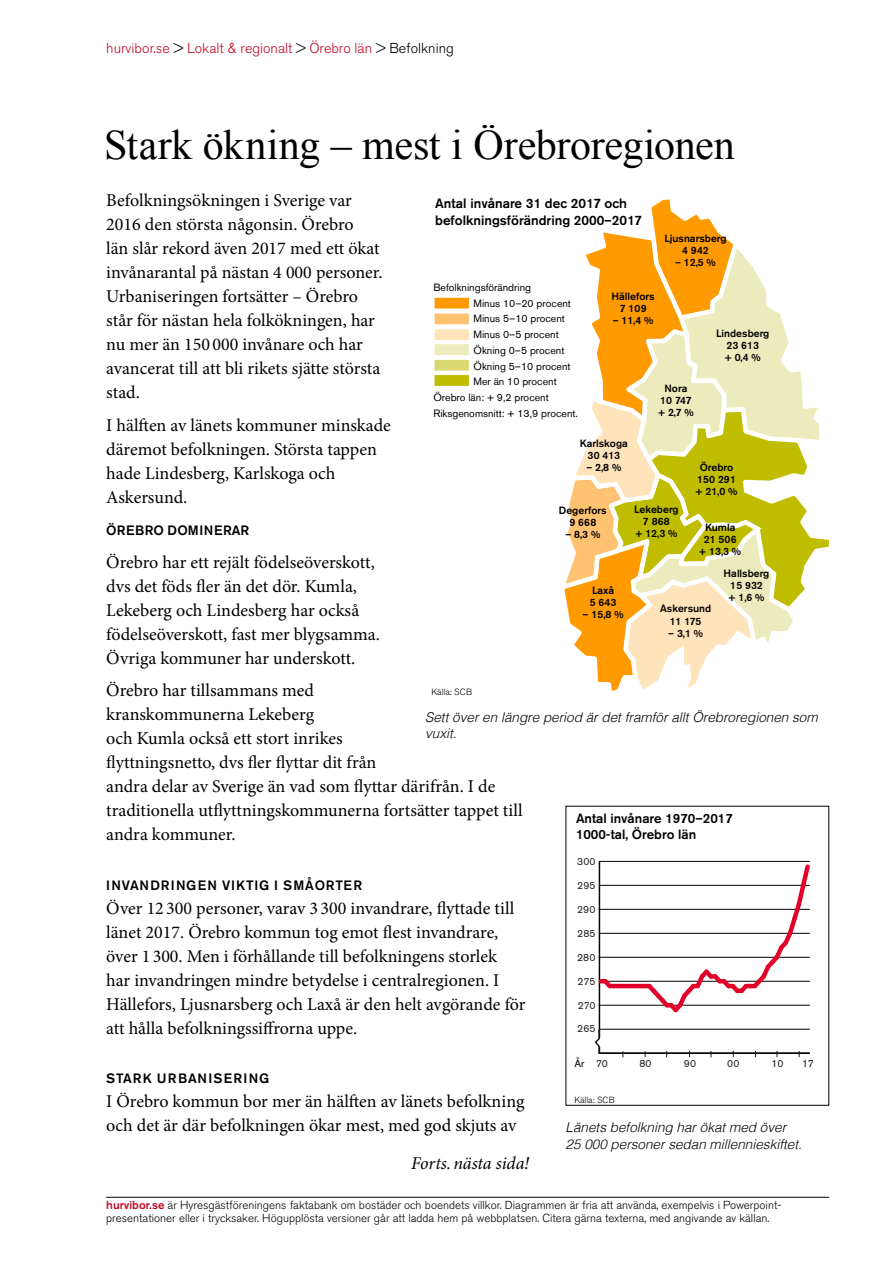
<style>
.page{position:relative;width:893px;height:1263px;background:#fff}
.page>*{position:absolute;margin:0;border:0;box-sizing:border-box;transform-origin:0 0}
.t1{font:42px "Times New Roman";letter-spacing:-.01em;color:#000}
.t2{font:18px/24px "Minion Pro";letter-spacing:-.005em;color:#000}
.t3{font:italic 18px "Minion Pro";letter-spacing:-.005em;color:#000}
.t4{font:300 14.25px "Akzidenz Grotesk BE";color:#c10a27}
.t5{font:italic 300 13.5px/16.5px "Helvetica";color:#000}
.t6{font:500 13.5px/16.5px "Akzidenz Grotesk BE";letter-spacing:.015em;color:#000}
.t7{font:500 13.5px "Akzidenz Grotesk BE";letter-spacing:.055em;color:#000}
.t8{font:500 13.5px "Akzidenz Grotesk BE";letter-spacing:.095em;color:#000}
.t9{font:500 13.5px "Akzidenz Grotesk BE";letter-spacing:.04em;color:#000}
.t10{font:500 13.35px/16.4px "Akzidenz Grotesk BE";color:#000}
.t11{font:300 11.55px/13.5px "Akzidenz Grotesk BE";color:#000}
.t12{font:500 10.5px/12px "Akzidenz Grotesk BE";color:#000;text-align:center}
.t13{font:10.5px "Akzidenz Grotesk BE";color:#000}
.t14{font:10.35px "Akzidenz Grotesk BE";color:#1e1e1b}
.t15{font:10.35px "Akzidenz Grotesk BE";color:#1c1c1b}
.t16{font:10.35px "Akzidenz Grotesk BE";color:#000}
.t17{font:300 9px "Akzidenz Grotesk BE";color:#000}
.t18{font:300 8.85px "Akzidenz Grotesk BE";color:#000}
.s1{color:#000}
.s2{font-weight:500;color:#c10a27}
</style>
<div class="page">
<hr style="left:106px;top:1197px;width:723px;height:1px;background:#000">
<div style="left:434px;top:329px;width:35px;height:12px;background:#ffe3bb"></div>
<div style="left:434px;top:328px;width:36px;height:13px;border:1px solid #fff"></div>
<div style="left:434px;top:313px;width:35px;height:12px;background:#ffc270"></div>
<div style="left:434px;top:313px;width:36px;height:12px;border:1px solid #fff"></div>
<div style="left:434px;top:297px;width:35px;height:12px;background:#ff9a00"></div>
<div style="left:434px;top:297px;width:36px;height:12px;border:1px solid #fff"></div>
<div style="left:434px;top:344px;width:35px;height:11px;background:#ecebbd"></div>
<div style="left:434px;top:343px;width:36px;height:13px;border:1px solid #fff"></div>
<div style="left:434px;top:359px;width:35px;height:12px;background:#dbd772"></div>
<div style="left:434px;top:359px;width:36px;height:12px;border:1px solid #fff"></div>
<div style="left:434px;top:375px;width:35px;height:11px;background:#c0bd00"></div>
<div style="left:434px;top:374px;width:36px;height:13px;border:1px solid #fff"></div>
<svg style="left:564px;top:199px;width:265px;height:492px"></svg>
<hr style="left:599px;top:861px;width:1px;height:192px;background:#000">
<hr style="left:599px;top:1052px;width:211px;height:2px;background:#000">
<hr style="left:599px;top:1029px;width:211px;height:1px;background:#000">
<svg style="left:599px;top:861px;width:211px;height:155px"></svg>
<svg style="left:594px;top:1028px;width:8px;height:26px"></svg>
<p class="t4" style="left:106px;top:40px;width:349px">hurvibor.se <span class="s1">&gt;</span> Lokalt &amp; regionalt <span class="s1">&gt;</span> Örebro län <span class="s1">&gt; Befolkning</span></p>
<h1 class="t1" style="left:104px;top:117px;width:632px">Stark ökning – mest i Örebroregionen</h1>
<p class="t2" style="left:106px;top:189px;width:278px">Befolkningsökningen i Sverige var 2016 den största någonsin. Örebro<br>län slår rekord även 2017 med ett ökat invånarantal på nästan 4 000 personer.<br>Urbaniseringen fortsätter – Örebro står för nästan hela folkökningen, har nu mer än 150 000 invånare och har avancerat till att bli rikets sjätte största stad.</p>
<p class="t2" style="left:106px;top:413px;width:286px">I hälften av länets kommuner minskade däremot befolkningen. Största tappen hade Lindesberg, Karlskoga och<br>Askersund.</p>
<p class="t9" style="left:106px;top:522px;width:144px">ÖREBRO DOMINERAR</p>
<p class="t2" style="left:106px;top:550px;width:275px">Örebro har ett rejält födelseöverskott, dvs det föds fler än det dör. Kumla, Lekeberg och Lindesberg har också födelseöverskott, fast mer blygsamma.<br>Övriga kommuner har underskott.</p>
<p class="t2" style="left:106px;top:679px;width:418px">Örebro har tillsammans med<br>kranskommunerna Lekeberg<br>och Kumla också ett stort inrikes<br>flyttningsnetto, dvs fler flyttar dit från<br>andra delar av Sverige än vad som flyttar därifrån. I de traditionella utflyttningskommunerna fortsätter tappet till andra kommuner.</p>
<p class="t7" style="left:106px;top:877px;width:257px">INVANDRINGEN VIKTIG I SMÅORTER</p>
<p class="t2" style="left:106px;top:896px;width:421px">Över 12 300 personer, varav 3 300 invandrare, flyttade till länet 2017. Örebro kommun tog emot flest invandrare, över 1 300. Men i förhållande till befolkningens storlek<br>har invandringen mindre betydelse i centralregionen. I Hällefors, Ljusnarsberg och Laxå är den helt avgörande för att hålla befolkningssiffrorna uppe.</p>
<p class="t8" style="left:106px;top:1070px;width:164px">STARK URBANISERING</p>
<p class="t2" style="left:106px;top:1090px;width:420px">I Örebro kommun bor mer än hälften av länets befolkning och det är där befolkningen ökar mest, med god skjuts av</p>
<p class="t6" style="left:435px;top:195px;width:208px">Antal invånare 31 dec 2017 och befolkningsförändring 2000–2017</p>
<p class="t12" style="left:664px;top:232px;width:64px">Ljusnarsberg<br>4 942</p>
<p class="t12" style="left:675px;top:257px;width:42px">– 12,5 %</p>
<p class="t13" style="left:433px;top:281px;width:99px">Befolkningsförändring</p>
<p class="t13" style="left:474px;top:297px;width:99px">Minus 10–20 procent</p>
<p class="t13" style="left:474px;top:312px;width:93px">Minus 5–10 procent</p>
<p class="t13" style="left:474px;top:328px;width:87px">Minus 0–5 procent</p>
<p class="t13" style="left:474px;top:344px;width:92px">Ökning 0–5 procent</p>
<p class="t13" style="left:474px;top:360px;width:99px">Ökning 5–10 procent</p>
<p class="t13" style="left:474px;top:375px;width:85px">Mer än 10 procent</p>
<p class="t13" style="left:433px;top:391px;width:117px">Örebro län: + 9,2 procent</p>
<p class="t13" style="left:433px;top:407px;width:146px">Riksgenomsnitt: + 13,9 procent.</p>
<p class="t12" style="left:612px;top:290px;width:45px">Hällefors<br>7 109</p>
<p class="t12" style="left:613px;top:314px;width:42px">– 11,4 %</p>
<p class="t12" style="left:716px;top:327px;width:55px">Lindesberg<br>23 613<br>+ 0,4 %</p>
<p class="t12" style="left:658px;top:382px;width:37px">Nora<br>10 747 + 2,7 %</p>
<p class="t12" style="left:580px;top:437px;width:50px">Karlskoga<br>30 413</p>
<p class="t12" style="left:586px;top:461px;width:36px">– 2,8 %</p>
<p class="t12" style="left:696px;top:462px;width:43px">Örebro<br>150 291 + 21,0 %</p>
<p class="t12" style="left:699px;top:521px;width:43px">Kumla<br>21 506 + 13,3 %</p>
<p class="t12" style="left:634px;top:504px;width:46px">Lekeberg<br>7 868<br>+ 12,3 %</p>
<p class="t12" style="left:559px;top:504px;width:49px">Degerfors<br>9 668</p>
<p class="t12" style="left:565px;top:528px;width:36px">– 8,3 %</p>
<p class="t12" style="left:724px;top:567px;width:47px">Hallsberg<br>15 932<br>+ 1,6 %</p>
<p class="t12" style="left:590px;top:585px;width:28px;text-align:left">Laxå<br>5 643</p>
<p class="t12" style="left:583px;top:609px;width:42px">– 15,8 %</p>
<p class="t12" style="left:660px;top:603px;width:53px">Askersund<br>11 175</p>
<p class="t12" style="left:668px;top:627px;width:36px">– 3,1 %</p>
<p class="t17" style="left:431px;top:687px;width:42px">Källa: SCB</p>
<p class="t5" style="left:425px;top:708px;width:394px">Sett över en längre period är det framför allt Örebroregionen som vuxit.</p>
<p class="t10" style="left:576px;top:810px;width:158px">Antal invånare 1970–2017<br>1000-tal, Örebro län</p>
<p class="t14" style="left:577px;top:855px;width:20px">300</p>
<p class="t14" style="left:577px;top:879px;width:20px">295</p>
<p class="t14" style="left:577px;top:903px;width:20px">290</p>
<p class="t14" style="left:577px;top:927px;width:20px">285</p>
<p class="t14" style="left:577px;top:951px;width:20px">280</p>
<p class="t14" style="left:577px;top:975px;width:19px">275</p>
<p class="t14" style="left:578px;top:999px;width:19px">270</p>
<p class="t14" style="left:577px;top:1023px;width:20px">265</p>
<p class="t16" style="left:575px;top:1057px;width:11px">År</p>
<p class="t18" style="left:574px;top:1095px;width:42px">Källa: SCB</p>
<p class="t15" style="left:596px;top:1057px;width:13px">70</p>
<p class="t15" style="left:639px;top:1057px;width:14px">80</p>
<p class="t15" style="left:684px;top:1057px;width:14px">90</p>
<p class="t15" style="left:727px;top:1057px;width:14px">00</p>
<p class="t15" style="left:771px;top:1057px;width:14px">10</p>
<p class="t15" style="left:802px;top:1057px;width:13px">17</p>
<p class="t5" style="left:566px;top:1118px;width:238px">Länets befolkning har ökat med över<br>25 000 personer sedan millennieskiftet.</p>
<p class="t3" style="left:411px;top:1151px;width:119px">Forts.nästa sida!</p>
<p class="t11" style="left:106px;top:1198px;width:677px"><span class="s2">hurvibor.se</span> är Hyresgästföreningens faktabank om bostäder och boendets villkor. Diagrammen är fria att använda, exempelvis i Powerpoint&shy;presentationer eller i trycksaker. Högupplösta versioner går att ladda hem på webbplatsen. Citera gärna texterna, med angivande av källan.</p>
</div>
